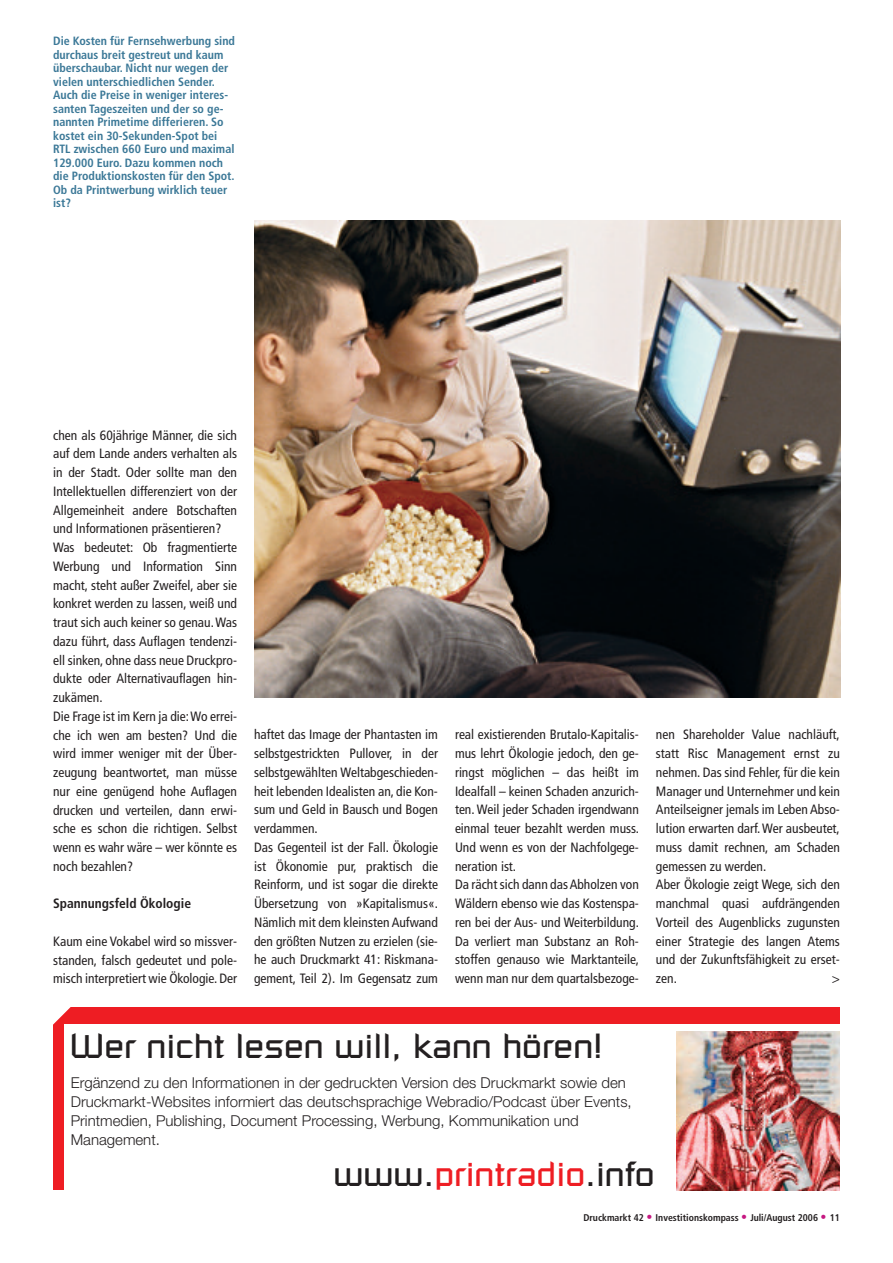
<style>
.page{position:relative;width:893px;height:1263px;background:#fff}
.page>*{position:absolute;margin:0;border:0;box-sizing:border-box;transform-origin:0 0}
.t1{font:34.5px "Russell Square Com";color:#231f20}
.t2{font:34.5px "Russell Square Com";color:#ee1d23}
.t3{font:300 15px/18.8px "Helvetica Neue";color:#231f20}
.t4{font:condensed 13.5px/18.8px "Frutiger";color:#231f20}
.t5{font:700 condensed 13.5px "Frutiger";color:#231f20}
.t6{font:700 condensed 12px/13.5px "Frutiger";color:#3b7897}
.t7{font:700 condensed 9.75px "Frutiger";color:#231f20}
.s1{color:#231f20}
.s2{font-size:12px;color:#c61881}
</style>
<div class="page">
<div style="left:53px;top:1007px;width:787px;height:17px;background:#ee1d23"></div>
<div style="left:53px;top:1007px;width:10px;height:183px;background:#ee1d23"></div>
<svg style="left:53px;top:1007px;width:18px;height:26px"></svg>
<img style="left:676px;top:1031px;width:164px;height:159px">
<img style="left:254px;top:220px;width:586px;height:477px">
<p class="t6" style="left:53px;top:35px;width:183px">Die Kosten für Fernsehwerbung sind durchaus breit gestreut und kaum überschaubar. Nicht nur wegen der vielen unterschiedlichen Sender.<br>Auch die Preise in weniger interes&shy;santen Tageszeiten und der so ge&shy;nannten Primetime differieren. So kostet ein 30-Sekunden-Spot bei<br>RTL zwischen 660 Euro und maximal<br>129.000 Euro. Dazu kommen noch die Produktionskosten für den Spot.<br>Ob da Printwerbung wirklich teuer ist?</p>
<p class="t4" style="left:53px;top:427px;width:185px">chen als 60jährige Männer, die sich auf dem Lande anders verhalten als in der Stadt. Oder sollte man den<br>Intellektuellen differenziert von der<br>Allgemeinheit andere Botschaften und Informationen präsentieren?<br>Was bedeutet: Ob fragmentierte<br>Werbung und Information Sinn macht, steht außer Zweifel, aber sie konkret werden zu lassen, weiß und traut sich auch keiner so genau.Was dazu führt, dass Auflagen tendenzi&shy;ell sinken, ohne dass neue Druckpro&shy;dukte oder Alternativauflagen hin&shy;zukämen.<br>Die Frage ist im Kern ja die:Wo errei&shy;che ich wen am besten? Und die wird immer weniger mit der Über&shy;zeugung beantwortet, man müsse nur eine genügend hohe Auflagen drucken und verteilen, dann erwi&shy;sche es schon die richtigen. Selbst wenn es wahr wäre – wer könnte es noch bezahlen?</p>
<p class="t5" style="left:53px;top:898px;width:139px">Spannungsfeld Ökologie</p>
<p class="t4" style="left:53px;top:933px;width:185px;text-align:justify">Kaum eine Vokabel wird so missver&shy;standen, falsch gedeutet und pole&shy;misch interpretiert wie Ökologie. Der</p>
<p class="t4" style="left:254px;top:726px;width:185px">haftet das Image der Phantasten im selbstgestrickten Pullover, in der selbstgewählten Weltabgeschieden&shy;heit lebenden Idealisten an, die Kon&shy;sum und Geld in Bausch und Bogen verdammen.<br>Das Gegenteil ist der Fall. Ökologie ist Ökonomie pur, praktisch die Reinform, und ist sogar die direkte Übersetzung von »Kapitalismus«.<br>Nämlich mit dem kleinsten Aufwand den größten Nutzen zu erzielen (sie&shy;he auch Druckmarkt 41: Riskmana&shy;gement, Teil 2). Im Gegensatz zum</p>
<p class="t4" style="left:455px;top:726px;width:185px">real existierenden Brutalo-Kapitalis&shy;mus lehrt Ökologie jedoch, den ge&shy;ringst möglichen – das heißt im Idealfall – keinen Schaden anzurich&shy;ten. Weil jeder Schaden irgendwann einmal teuer bezahlt werden muss.<br>Und wenn es von der Nachfolgege&shy;neration ist.<br>Da rächt sich dann das Abholzen von Wäldern ebenso wie das Kostenspa&shy;ren bei der Aus- und Weiterbildung.<br>Da verliert man Substanz an Roh&shy;stoffen genauso wie Marktanteile, wenn man nur dem quartalsbezoge-</p>
<p class="t4" style="left:656px;top:726px;width:185px">nen Shareholder Value nachläuft, statt Risc Management ernst zu nehmen. Das sind Fehler, für die kein<br>Manager und Unternehmer und kein<br>Anteilseigner jemals im Leben Abso&shy;lution erwarten darf. Wer ausbeutet, muss damit rechnen, am Schaden gemessen zu werden.<br>Aber Ökologie zeigt Wege, sich den manchmal quasi aufdrängenden<br>Vorteil des Augenblicks zugunsten einer Strategie des langen Atems und der Zukunftsfähigkeit zu erset&shy;zen.</p>
<p class="t4" style="left:832px;top:970px;width:10px">&gt;</p>
<h1 class="t1" style="left:70px;top:1024px;width:534px">Wer nicht lesen will, kann hören!</h1>
<p class="t3" style="left:71px;top:1075px;width:562px">Ergänzend zu den Informationen in der gedruckten Version des Druckmarkt sowie den Druckmarkt-Websites informiert das deutschsprachige Webradio/Podcast über Events, Printmedien, Publishing, Document Processing, Werbung, Kommunikation und Management.</p>
<h1 class="t2" style="left:333px;top:1153px;width:323px"><span class="s1">www.</span>printradio<span class="s1">.info</span></h1>
<p class="t7" style="left:583px;top:1213px;width:258px">Druckmarkt 42 <span class="s2">•</span> Investitionskompass <span class="s2">•</span> Juli/August 2006 <span class="s2">•</span> 11</p>
</div>
